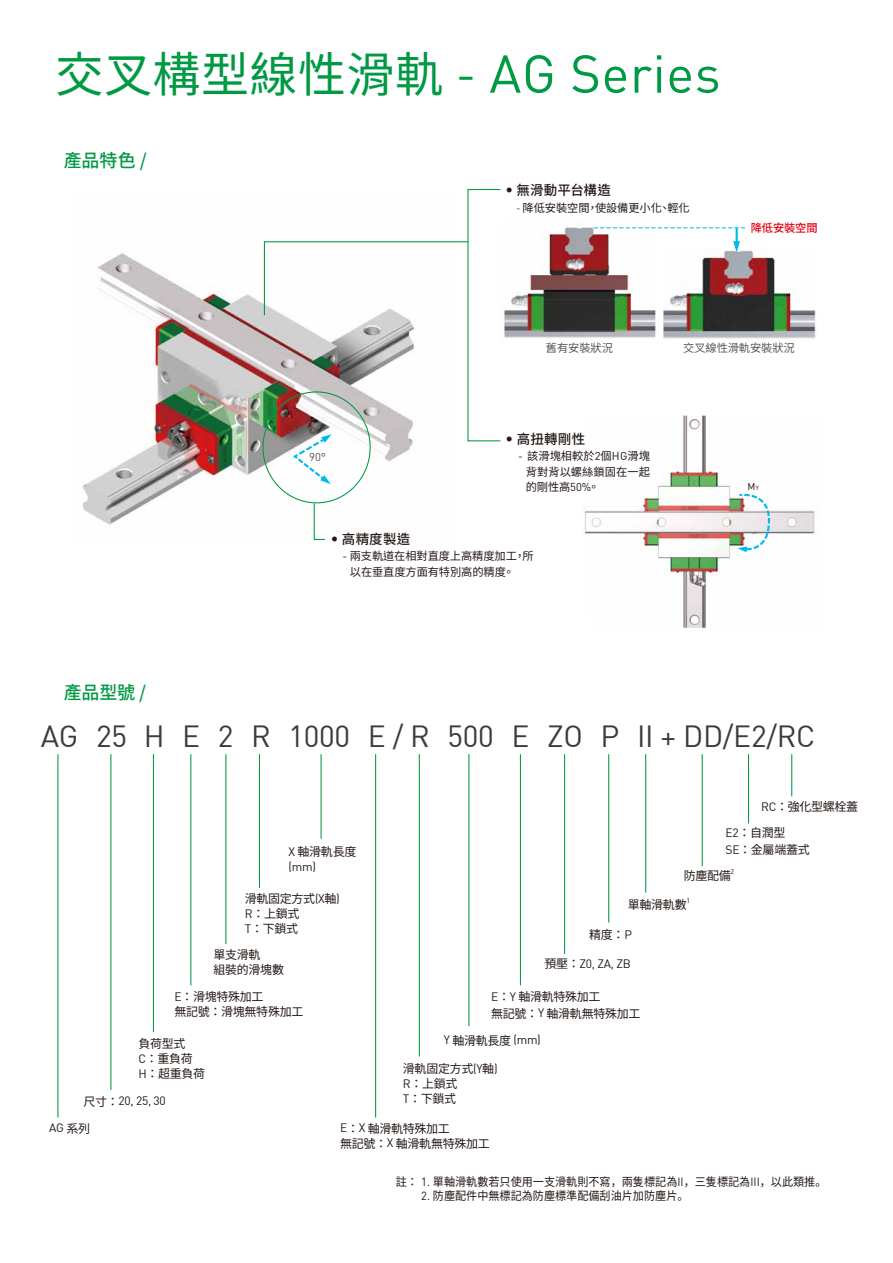
<style>
.page{position:relative;width:893px;height:1263px;background:#fff}
.page>*{position:absolute;margin:0;border:0;box-sizing:border-box;transform-origin:0 0}
.t1{font:48px "Noto Sans CJ Ktc";letter-spacing:.01em;color:#094}
.t2{font:30px "DIN";letter-spacing:-.01em;color:#3e3a39}
.t3{font:500 18px "Noto Sans CJ Ktc";letter-spacing:-.01em;color:#094}
.t4{font:500 13.5px "Noto Sans CJ Ktc";letter-spacing:.015em;color:#221815}
.t5{font:12px/15px "Noto Sans CJ Ktc";letter-spacing:-.025em;color:#221815}
.t6{font:12px "DIN";letter-spacing:-.025em;color:#221815}
.t7{font:11.7px "Noto Sans CJ Ktc";color:#221815;scale:.95 1}
.t8{font:11.25px/15.1px "Noto Sans CJ Ktc";letter-spacing:-.01em;color:#221815}
.t9{font:11.25px "Noto Sans CJ Ktc";letter-spacing:-.01em;color:#595757}
.t10{font:500 11.25px "Noto Sans CJ Ktc";letter-spacing:-.01em;color:#e60012}
.t11{font:11.25px "DIN";color:#595757}
.t12{font:9.75px "DIN";color:#221815}
.t13{font:7.05px "DIN";color:#221815}
.s1{font-family:"DIN"}
.s2{font-family:"DIN";font-size:52.5px}
.s3{font-family:"DIN";font-size:15px}
.s4{font-weight:300}
.s5{font-size:6px}
.s6{font-family:"Noto Sans Mono CJ Ktc"}
.s7{font-family:"Noto Sans CJ Ktc"}
</style>
<div class="page">
<img style="left:584px;top:416px;width:231px;height:212px">
<svg style="left:737px;top:493px;width:34px;height:59px"></svg>
<img style="left:82px;top:253px;width:332px;height:272px">
<hr style="left:375px;top:754px;width:1px;height:363px;background:#094">
<hr style="left:791px;top:754px;width:1px;height:42px;background:#094">
<hr style="left:321px;top:754px;width:1px;height:85px;background:#094">
<hr style="left:748px;top:754px;width:1px;height:69px;background:#094">
<hr style="left:259px;top:754px;width:1px;height:134px;background:#094">
<hr style="left:702px;top:754px;width:1px;height:112px;background:#094">
<hr style="left:645px;top:754px;width:1px;height:139px;background:#094">
<hr style="left:225px;top:754px;width:1px;height:190px;background:#094">
<hr style="left:608px;top:754px;width:1px;height:168px;background:#094">
<hr style="left:190px;top:754px;width:1px;height:231px;background:#094">
<hr style="left:564px;top:754px;width:1px;height:200px;background:#094">
<hr style="left:153px;top:754px;width:1px;height:278px;background:#094">
<hr style="left:520px;top:754px;width:1px;height:231px;background:#094">
<hr style="left:110px;top:754px;width:1px;height:336px;background:#094">
<hr style="left:468px;top:754px;width:1px;height:272px;background:#094">
<hr style="left:57px;top:754px;width:1px;height:363px;background:#094">
<hr style="left:419px;top:754px;width:1px;height:302px;background:#094">
<img style="left:664px;top:249px;width:152px;height:90px">
<img style="left:503px;top:227px;width:152px;height:111px">
<svg style="left:594px;top:227px;width:151px;height:25px"></svg>
<svg style="left:313px;top:502px;width:13px;height:38px"></svg>
<svg style="left:263px;top:241px;width:206px;height:75px"></svg>
<svg style="left:291px;top:434px;width:41px;height:50px"></svg>
<h1 class="t1" style="left:56px;top:48px;width:667px">交叉構型線性滑軌 <span class="s1">-</span> <span class="s2">AG Series</span></h1>
<h3 class="t3" style="left:64px;top:150px;width:85px">產品特色 /</h3>
<h3 class="t3" style="left:64px;top:682px;width:84px">產品型號 /</h3>
<p class="t4" style="left:505px;top:183px;width:107px"><span class="s3">•</span> 無滑動平台構造</p>
<p class="t8" style="left:516px;top:201px;width:175px"><span class="s4">-</span> 降低安裝空間，使設備更小化、輕化</p>
<p class="t10" style="left:751px;top:222px;width:68px">降低安裝空間</p>
<p class="t9" style="left:546px;top:342px;width:68px">舊有安裝狀況</p>
<p class="t9" style="left:683px;top:342px;width:113px">交叉線性滑軌安裝狀況</p>
<p class="t11" style="left:309px;top:450px;width:18px">90°</p>
<p class="t4" style="left:331px;top:531px;width:81px"><span class="s3">•</span> 高精度製造</p>
<p class="t4" style="left:505px;top:431px;width:81px"><span class="s3">•</span> 高扭轉剛性</p>
<p class="t8" style="left:526px;top:449px;width:126px;text-align:justify;text-indent:-7px"><span class="s1">-</span> 該滑塊相較於<span class="s1">2</span>個<span class="s1">HG</span>滑塊背對背以螺絲鎖固在一起的剛性高<span class="s1">50%</span>。</p>
<p class="t8" style="left:350px;top:549px;width:185px;text-indent:-8px"><span class="s1">-</span> 兩支軌道在相對直度上高精度加工，所以在垂直度方面有特別高的精度。</p>
<p class="t12" style="left:747px;top:481px;width:13px">M<span class="s5">Y</span></p>
<h2 class="t2" style="left:41px;top:718px;width:776px">AG 25 H E 2 R 1000 E / R 500 E ZO P II + DD/E2/RC</h2>
<p class="t5" style="left:289px;top:844px;width:69px"><span class="s1">X</span> 軸滑軌長度</p>
<p class="t6" style="left:289px;top:859px;width:29px">(mm)</p>
<p class="t5" style="left:245px;top:892px;width:97px">滑軌固定方式<span class="s1">(X</span>軸<span class="s1">)<br>R</span>：上鎖式<br><span class="s1">T</span>：下鎖式</p>
<p class="t5" style="left:213px;top:947px;width:72px">單支滑軌<br>組裝的滑塊數</p>
<p class="t5" style="left:174px;top:989px;width:130px"><span class="s1">E</span>：滑塊特殊加工<br>無記號：滑塊無特殊加工</p>
<p class="t5" style="left:138px;top:1036px;width:68px">負荷型式<br><span class="s1">C</span><span class="s6">：</span>重負荷<br><span class="s1">H</span>：超重負荷</p>
<p class="t6" style="left:84px;top:1093px;width:84px"><span class="s7">尺寸：</span>20, 25, 30</p>
<p class="t5" style="left:761px;top:800px;width:99px"><span class="s1">RC</span>：強化型螺栓蓋</p>
<p class="t5" style="left:726px;top:825px;width:86px;line-height:16.5px"><span class="s1">E2</span>：自潤型<br><span class="s1">SE</span>：金屬端蓋式</p>
<p class="t5" style="left:684px;top:869px;width:49px">防塵配備</p>
<p class="t13" style="left:730px;top:867px;width:5px">2</p>
<p class="t5" style="left:628px;top:897px;width:60px">單軸滑軌數</p>
<p class="t13" style="left:686px;top:896px;width:5px">1</p>
<p class="t5" style="left:589px;top:927px;width:44px">精度：<span class="s1">P</span></p>
<p class="t6" style="left:544px;top:956px;width:88px"><span class="s7">預壓：</span>Z0, ZA, ZB</p>
<p class="t5" style="left:491px;top:989px;width:151px;line-height:16.5px"><span class="s1">E</span>：<span class="s1">Y</span> 軸滑軌特殊加工<br>無記號：<span class="s1">Y</span> 軸滑軌無特殊加工</p>
<p class="t6" style="left:444px;top:1032px;width:99px">Y <span class="s7">軸滑軌長度</span> (mm)</p>
<p class="t5" style="left:403px;top:1062px;width:96px">滑軌固定方式<span class="s1">(Y</span>軸<span class="s1">)<br>R</span>：上鎖式<br><span class="s1">T</span>：下鎖式</p>
<p class="t6" style="left:49px;top:1120px;width:42px">AG <span class="s7">系列</span></p>
<p class="t5" style="left:340px;top:1121px;width:151px"><span class="s1">E</span>：<span class="s1">X</span> 軸滑軌特殊加工<br>無記號：<span class="s1">X</span> 軸滑軌無特殊加工</p>
<p class="t7" style="left:396px;top:1175px;width:455px">註： <span class="s1">1.</span> 單軸滑軌數若只使用一支滑軌則不寫，兩隻標記為<span class="s1">II</span>，三隻標記為<span class="s1">III</span>，以此類推。</p>
<p class="t7" style="left:421px;top:1189px;width:283px"><span class="s1">2.</span> 防塵配件中無標記為防塵標準配備刮油片加防塵片。</p>
</div>
